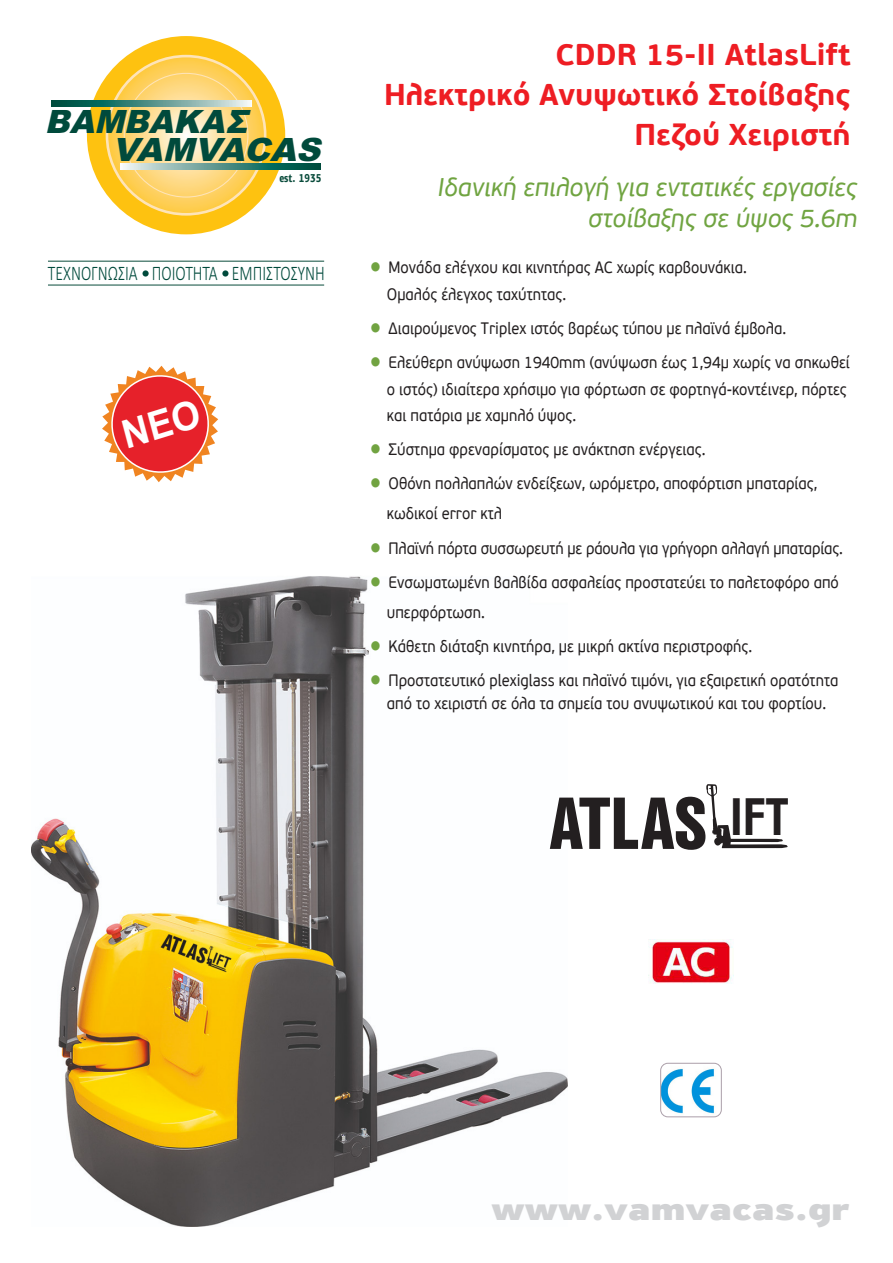
<style>
.page{position:relative;width:893px;height:1263px;background:#fff}
.page>*{position:absolute;margin:0;border:0;box-sizing:border-box;transform-origin:0 0}
.t1{font:71.55px "Nimbus San L Bla Con";color:#231f20}
.t2{font:italic 900 32.1px/27.9px "Arial";color:#004a3c}
.t3{font:900 32.1px "PF Highway Sans Pro";color:#d1d2d4;scale:1.25 1}
.t4{font:700 30px "PF Beau Sans Pro";color:#ee1d23}
.t5{font:italic 25.5px/31.2px "PF Beau Sans Pro";color:#70a441;text-align:right}
.t6{font:300 20.7px "Calibri";color:#004a3c;scale:.76 1}
.t7{font:16.5px/26.2px "PF Beau Sans Pro";color:#231f20;scale:.9 1}
.s1{font-family:"Nimbus San L";color:#71a341}
</style>
<div class="page">
<img style="left:32px;top:576px;width:536px;height:650px">
<img style="left:661px;top:1063px;width:60px;height:54px">
<div style="left:660px;top:1063px;width:61px;height:54px;border:1px solid #ab9fa9;border-radius:7px"></div>
<div style="left:87px;top:36px;width:198px;height:198px;background:#fec210;border-radius:50%"></div>
<svg style="left:107px;top:56px;width:158px;height:158px;background:#fed87f"></svg>
<div style="left:106px;top:55px;width:160px;height:161px;border:3px solid #fee4b8;border-radius:50%"></div>
<svg style="left:51px;top:100px;width:201px;height:7px"></svg>
<svg style="left:121px;top:163px;width:200px;height:7px"></svg>
<svg style="left:142px;top:270px;width:7px;height:7px"></svg>
<svg style="left:222px;top:270px;width:7px;height:7px"></svg>
<hr style="left:48px;top:261px;width:276px;height:1px;background:#094b3b">
<hr style="left:48px;top:285px;width:276px;height:1px;background:#094b3b">
<img style="left:648px;top:940px;width:86px;height:44px">
<svg style="left:706px;top:784px;width:82px;height:64px"></svg>
<svg style="left:102px;top:366px;width:116px;height:116px"></svg>
<p class="t2" style="left:112px;top:106px;width:220px;text-indent:-67px">ΒΑΜΒΑΚΑΣ<br>VAMVACAS</p>
<p class="t6" style="left:48px;top:260px;width:366px">ΤΕΧΝΟΓΝΩΣΙΑ ΠΟΙΟΤΗΤΑ ΕΜΠΙΣΤΟΣΥΝΗ</p>
<p class="t4" style="left:556px;top:36px;width:297px">CDDR 15-ΙΙ AtlasLift</p>
<p class="t4" style="left:384px;top:76px;width:468px">Ηλεκτρικό Ανυψωτικό Στοίβαξης</p>
<p class="t4" style="left:634px;top:116px;width:218px">Πεζού Χειριστή</p>
<p class="t5" style="left:437px;top:172px;width:421px">Ιδανική επιλογή για εντατικές εργασίες στοίβαξης σε ύψος 5.6m</p>
<p class="t7" style="left:387px;top:254px;width:402px;line-height:26.7px;text-indent:-17px"><span class="s1">●</span> Μονάδα ελέγχου και κινητήρας AC χωρίς καρβουνάκια.<br>Ομαλός έλεγχος ταχύτητας.</p>
<p class="t7" style="left:370px;top:316px;width:464px"><span class="s1">●</span> Διαιρούμενος Triplex ιστός βαρέως τύπου με πλαϊνά έμβολα.</p>
<p class="t7" style="left:387px;top:350px;width:516px;text-indent:-17px"><span class="s1">●</span> Ελεύθερη ανύψωση 1940mm (ανύψωση έως 1,94μ χωρίς να σηκωθεί ο ιστός) ιδιαίτερα χρήσιμo για φόρτωση σε φορτηγά-κοντέινερ, πόρτες και πατάρια με χαμηλό ύψος.</p>
<p class="t7" style="left:370px;top:437px;width:374px"><span class="s1">●</span> Σύστημα φρεναρίσματος με ανάκτηση ενέργειας.</p>
<p class="t7" style="left:387px;top:469px;width:480px;line-height:30px;text-indent:-17px"><span class="s1">●</span> Οθόνη πολλαπλών ενδείξεων, ωρόμετρο, αποφόρτιση μπαταρίας, κωδικοί error κτλ</p>
<p class="t7" style="left:370px;top:535px;width:527px"><span class="s1">●</span> Πλαϊνή πόρτα συσσωρευτή με ράουλα για γρήγορη αλλαγή μπαταρίας.</p>
<p class="t7" style="left:387px;top:568px;width:504px;line-height:30px;text-indent:-17px"><span class="s1">●</span> Ενσωματωμένη βαλβίδα ασφαλείας προστατεύει το παλετοφόρο από υπερφόρτωση.</p>
<p class="t7" style="left:370px;top:634px;width:426px"><span class="s1">●</span> Κάθετη διάταξη κινητήρα, με μικρή ακτίνα περιστροφής.</p>
<p class="t7" style="left:370px;top:670px;width:522px;line-height:22.5px;text-align:center"><span class="s1">●</span> Προστατευτικό plexiglass και πλαϊνό τιμόνι, για εξαιρετική ορατότητα από το χειριστή σε όλα τα σημεία του ανυψωτικού και του φορτίου.</p>
<p class="t1" style="left:550px;top:769px;width:240px">ATLAS <sup>IFT</sup></p>
<p class="t3" style="left:492px;top:1190px;width:288px">www.vamvacas.gr</p>
</div>
